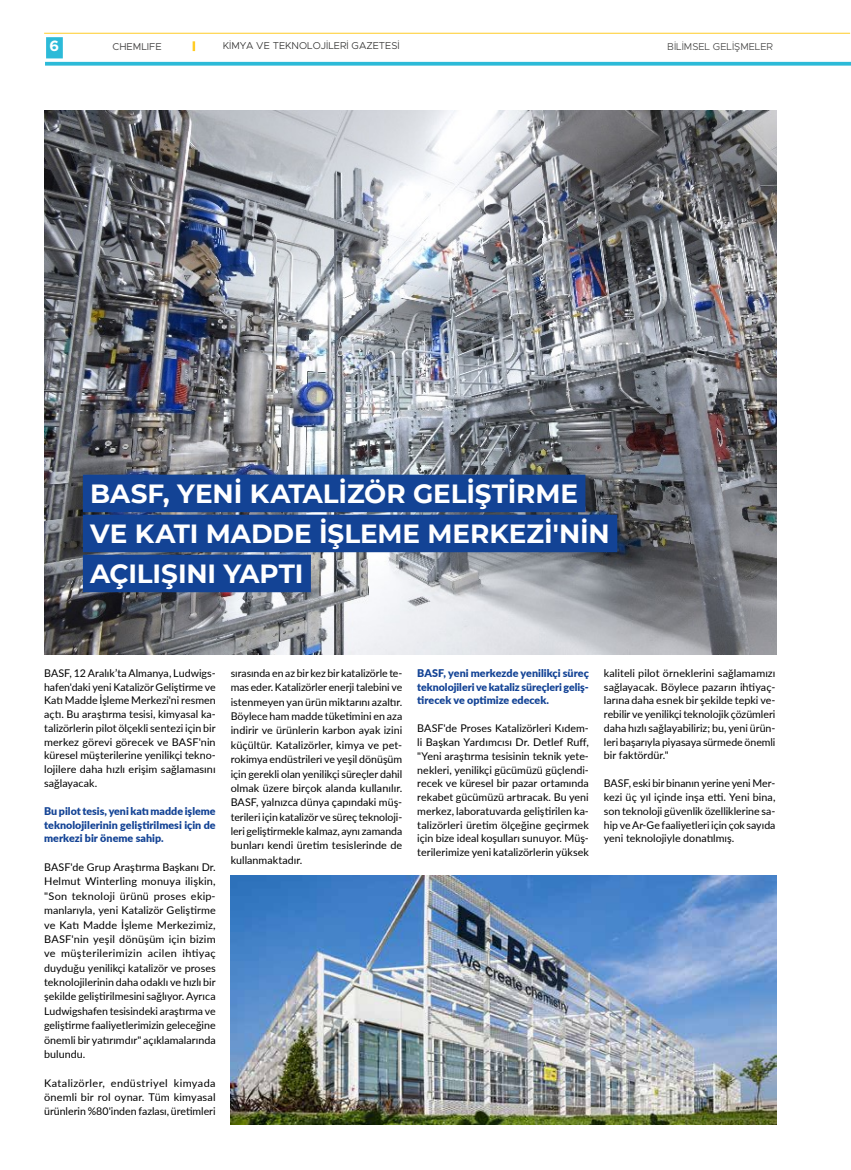
<style>
.page{position:relative;width:851px;height:1170px;background:#fff}
.page>*{position:absolute;margin:0;border:0;box-sizing:border-box;transform-origin:0 0}
.t1{font:700 26.25px/40px "Montserrat";letter-spacing:-.005em;color:#fff}
.t2{font:700 15px "Metropolis";color:#fff}
.t3{font:10.62px/14.4px "Lato";color:#000;text-align:justify}
.t4{font:900 10.62px/13.8px "Lato";color:#134395;text-align:justify}
.t5{font:300 10px "Metropolis";color:#282827}
.t6{font:300 10px "Metropolis";color:#3c3c3b}
.t7{font:10px "Metropolis";color:#494848}
</style>
<div class="page">
<img style="left:44px;top:111px;width:732px;height:543px">
<img style="left:231px;top:875px;width:544px;height:249px">
<div style="left:83px;top:474px;width:502px;height:38px;background:#134395"></div>
<div style="left:83px;top:514px;width:534px;height:38px;background:#134395"></div>
<div style="left:83px;top:554px;width:228px;height:38px;background:#134395"></div>
<div style="left:46px;top:37px;width:17px;height:21px;background:#2cbad8"></div>
<hr style="left:44px;top:33px;width:806px;height:1px;background:#ffcc26">
<svg style="left:45px;top:62px;width:805px;height:4px;background:#3fc0db"></svg>
<svg style="left:192px;top:41px;width:3px;height:10px"></svg>
<h2 class="t2" style="left:50px;top:37px;width:11px">6</h2>
<p class="t7" style="left:112px;top:40px;width:51px">CHEMLIFE</p>
<p class="t5" style="left:223px;top:40px;width:178px">KIMYA VE TEKNOLOJILERI GAZETESI</p>
<p class="t6" style="left:667px;top:41px;width:107px">BILIMSEL GELIŞMELER</p>
<h1 class="t1" style="left:90px;top:473px;width:521px">BASF, YENI KATALIZÖR GELIŞTIRME<br>VE KATI MADDE İŞLEME MERKEZI'NIN<br>AÇILIŞINI YAPTI</h1>
<p class="t3" style="left:44px;top:665px;width:173px;line-height:13.8px">BASF, 12 Aralık’ta Almanya, Ludwigs&shy;hafen'daki yeni Katalizör Geliştirme ve Katı Madde İşleme Merkezi'ni resmen açtı. Bu araştırma tesisi, kimyasal ka&shy;talizörlerin pilot ölçekli sentezi için bir merkez görevi görecek ve BASF'nin küresel müşterilerine yenilikçi tekno&shy;lojilere daha hızlı erişim sağlamasını sağlayacak.</p>
<p class="t4" style="left:44px;top:803px;width:173px">Bu pilot tesis, yeni katı madde işleme teknolojilerinin geliştirilmesi için de merkezi bir öneme sahip.</p>
<p class="t3" style="left:44px;top:859px;width:173px">BASF'de Grup Araştırma Başkanı Dr.<br>Helmut Winterling monuya ilişkin, "Son teknoloji ürünü proses ekip&shy;manlarıyla, yeni Katalizör Geliştirme ve Katı Madde İşleme Merkezimiz, BASF'nin yeşil dönüşüm için bizim ve müşterilerimizin acilen ihtiyaç duyduğu yenilikçi katalizör ve proses teknolojilerinin daha odaklı ve hızlı bir şekilde geliştirilmesini sağlıyor. Ayrıca Ludwigshafen tesisindeki araştırma ve geliştirme faaliyetlerimizin geleceğine önemli bir yatırımdır" açıklamalarında bulundu.</p>
<p class="t3" style="left:44px;top:1074px;width:173px">Katalizörler, endüstriyel kimyada önemli bir rol oynar. Tüm kimyasal ürünlerin %80'inden fazlası, üretimleri</p>
<p class="t3" style="left:231px;top:665px;width:173px">sırasında en az bir kez bir katalizörle te&shy;mas eder. Katalizörler enerji talebini ve istenmeyen yan ürün miktarını azaltır.<br>Böylece ham madde tüketimini en aza indirir ve ürünlerin karbon ayak izini küçültür. Katalizörler, kimya ve pet&shy;rokimya endüstrileri ve yeşil dönüşüm için gerekli olan yenilikçi süreçler dahil olmak üzere birçok alanda kullanılır.<br>BASF, yalnızca dünya çapındaki müş&shy;terileri için katalizör ve süreç teknoloji&shy;leri geliştirmekle kalmaz, aynı zamanda bunları kendi üretim tesislerinde de kullanmaktadır.</p>
<p class="t4" style="left:417px;top:665px;width:173px">BASF, yeni merkezde yenilikçi süreç teknolojileri ve kataliz süreçleri geliş&shy;tirecek ve optimize edecek.</p>
<p class="t3" style="left:417px;top:721px;width:173px;line-height:13.8px">BASF'de Proses Katalizörleri Kıdem&shy;li Başkan Yardımcısı Dr. Detlef Ruff, "Yeni araştırma tesisinin teknik yete&shy;nekleri, yenilikçi gücümüzü güçlendi&shy;recek ve küresel bir pazar ortamında rekabet gücümüzü artıracak. Bu yeni merkez, laboratuvarda geliştirilen ka&shy;talizörleri üretim ölçeğine geçirmek için bize ideal koşulları sunuyor. Müş&shy;terilerimize yeni katalizörlerin yüksek</p>
<p class="t3" style="left:603px;top:665px;width:173px;line-height:13.8px">kaliteli pilot örneklerini sağlamamızı sağlayacak. Böylece pazarın ihtiyaç&shy;larına daha esnek bir şekilde tepki ve&shy;rebilir ve yenilikçi teknolojik çözümleri daha hızlı sağlayabiliriz; bu, yeni ürün&shy;leri başarıyla piyasaya sürmede önemli bir faktördür."</p>
<p class="t3" style="left:603px;top:776px;width:173px;line-height:13.8px">BASF, eski bir binanın yerine yeni Mer&shy;kezi üç yıl içinde inşa etti. Yeni bina, son teknoloji güvenlik özelliklerine sa&shy;hip ve Ar-Ge faaliyetleri için çok sayıda yeni teknolojiyle donatılmış.</p>
</div>
